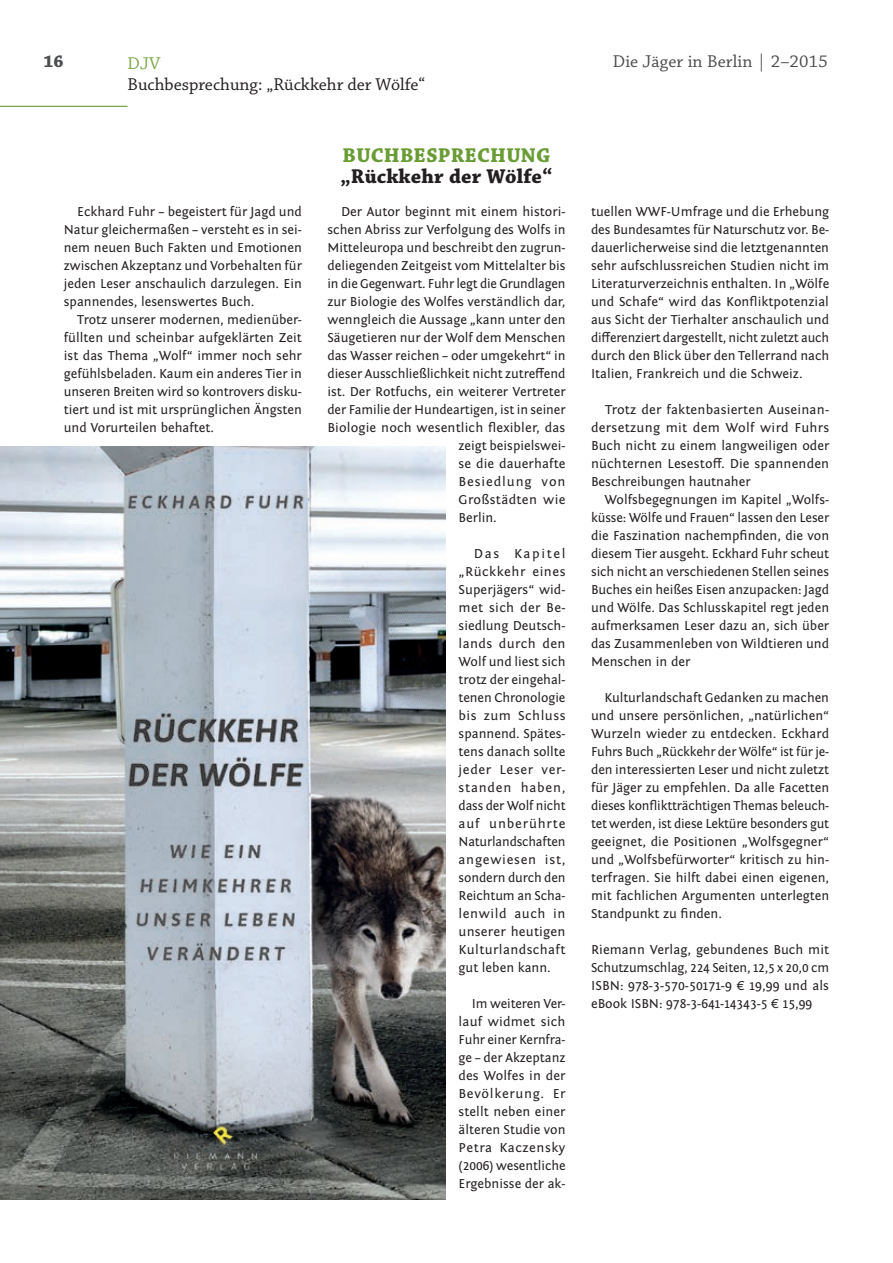
<style>
.page{position:relative;width:893px;height:1263px;background:#fff}
.page>*{position:absolute;margin:0;border:0;box-sizing:border-box;transform-origin:0 0}
.t1{font:700 21px "Chaparral Pro";letter-spacing:.01em;color:#231f20}
.t2{font:700 21px "Chaparral Pro";letter-spacing:.015em;color:#699c35}
.t3{font:18px "Chaparral Pro";color:#231f20}
.t4{font:18px "Chaparral Pro";letter-spacing:.01em;color:#4b4c4d}
.t5{font:18px "Chaparral Pro";color:#7da74a}
.t6{font:700 18px "Chaparral Pro";color:#4b4c4d}
.t7{font:13.5px/18px "Fontin Sans";color:#231f20;text-align:justify}
.t8{font:13.5px "Fontin Sans";letter-spacing:.025em;color:#231f20}
.t9{font:13.5px "Fontin Sans";letter-spacing:.065em;color:#231f20}
</style>
<div class="page">
<hr style="left:0;top:106px;width:128px;height:1px;background:#699c35">
<img style="left:0;top:447px;width:446px;height:752px">
<h2 class="t6" style="left:44px;top:51px;width:22px">16</h2>
<h2 class="t5" style="left:128px;top:53px;width:34px">DJV</h2>
<h2 class="t4" style="left:613px;top:52px;width:217px">Die Jäger in Berlin | 2–2015</h2>
<h2 class="t3" style="left:128px;top:75px;width:299px">Buchbesprechung: „Rückkehr der Wölfe“</h2>
<p class="t7" style="left:64px;top:203px;width:240px;text-indent:14px">Eckhard Fuhr – begeistert für Jagd und Natur gleichermaßen – versteht es in sei&shy;nem neuen Buch Fakten und Emotionen zwischen Akzeptanz und Vorbehalten für jeden Leser anschaulich darzulegen. Ein spannendes, lesenswertes Buch.</p>
<p class="t7" style="left:64px;top:311px;width:240px;text-indent:14px">Trotz unserer modernen, medienüber&shy;füllten und scheinbar aufgeklärten Zeit ist das Thema „Wolf“ immer noch sehr gefühlsbeladen. Kaum ein anderes Tier in unseren Breiten wird so kontrovers disku&shy;tiert und ist mit ursprünglichen Ängsten und Vorurteilen behaftet.</p>
<h1 class="t2" style="left:343px;top:143px;width:209px">BUCHBESPRECHUNG</h1>
<h1 class="t1" style="left:341px;top:164px;width:213px">„RÜCKKEHR DER WÖLFE“</h1>
<p class="t7" style="left:341px;top:203px;width:226px">Der Autor beginnt mit einem histori-</p>
<p class="t7" style="left:327px;top:221px;width:240px">schen Abriss zur Verfolgung des Wolfs in</p>
<p class="t7" style="left:327px;top:239px;width:240px">Mitteleuropa und beschreibt den zugrun-</p>
<p class="t7" style="left:327px;top:257px;width:240px">deliegenden Zeitgeist vom Mittelalter bis</p>
<p class="t7" style="left:327px;top:275px;width:239px">in die Gegenwart. Fuhr legt die Grundlagen</p>
<p class="t7" style="left:327px;top:293px;width:240px">zur Biologie des Wolfes verständlich dar,</p>
<p class="t7" style="left:327px;top:311px;width:240px">wenngleich die Aussage „kann unter den</p>
<p class="t7" style="left:327px;top:329px;width:240px">Säugetieren nur der Wolf dem Menschen</p>
<p class="t7" style="left:327px;top:347px;width:240px">das Wasser reichen – oder umgekehrt“ in</p>
<p class="t7" style="left:327px;top:365px;width:240px">dieser Ausschließlichkeit nicht zutreffend</p>
<p class="t7" style="left:327px;top:383px;width:240px">ist. Der Rotfuchs, ein weiterer Vertreter</p>
<p class="t7" style="left:327px;top:401px;width:240px">der Familie der Hundeartigen, ist in seiner</p>
<p class="t7" style="left:327px;top:419px;width:239px">Biologie noch wesentlich flexibler, das</p>
<p class="t7" style="left:459px;top:437px;width:108px">zeigt beispielswei-</p>
<p class="t7" style="left:459px;top:455px;width:109px">se die dauerhafte</p>
<p class="t9" style="left:459px;top:474px;width:108px">Besiedlung von</p>
<p class="t8" style="left:459px;top:492px;width:108px">Großstädten wie</p>
<p class="t7" style="left:459px;top:509px;width:40px">Berlin.</p>
<p class="t7" style="left:459px;top:545px;width:109px;text-indent:15px">Das Kapitel „Rückkehr eines Superjägers“ wid&shy;met sich der Be&shy;siedlung Deutsch&shy;lands durch den Wolf und liest sich trotz der eingehal&shy;tenen Chronologie bis zum Schluss spannend. Spätes&shy;tens danach sollte jeder Leser ver&shy;standen haben, dass der Wolf nicht auf unberührte Naturlandschaften angewiesen ist, sondern durch den Reichtum an Scha&shy;lenwild auch in unserer heutigen Kulturlandschaft gut leben kann.</p>
<p class="t7" style="left:459px;top:995px;width:108px;text-indent:13px">Im weiteren Ver&shy;lauf widmet sich Fuhr einer Kernfra&shy;ge – der Akzeptanz des Wolfes in der Bevölkerung. Er stellt neben einer älteren Studie von Petra Kaczensky (2006) wesentliche Ergebnisse der ak-</p>
<p class="t7" style="left:591px;top:203px;width:240px">tuellen WWF-Umfrage und die Erhebung des Bundesamtes für Naturschutz vor. Be&shy;dauerlicherweise sind die letztgenannten sehr aufschlussreichen Studien nicht im Literaturverzeichnis enthalten. In „Wölfe und Schafe“ wird das Konfliktpotenzial aus Sicht der Tierhalter anschaulich und differenziert dargestellt, nicht zuletzt auch durch den Blick über den Tellerrand nach Italien, Frankreich und die Schweiz.</p>
<p class="t7" style="left:591px;top:401px;width:240px;text-indent:14px">Trotz der faktenbasierten Auseinan&shy;dersetzung mit dem Wolf wird Fuhrs Buch nicht zu einem langweiligen oder nüchternen Lesestoff. Die spannenden Beschreibungen hautnaher</p>
<p class="t7" style="left:591px;top:491px;width:240px;text-indent:14px">Wolfsbegegnungen im Kapitel „Wolfs&shy;küsse: Wölfe und Frauen“ lassen den Leser die Faszination nachempfinden, die von diesem Tier ausgeht. Eckhard Fuhr scheut sich nicht an verschiedenen Stellen seines Buches ein heißes Eisen anzupacken: Jagd und Wölfe. Das Schlusskapitel regt jeden aufmerksamen Leser dazu an, sich über das Zusammenleben von Wildtieren und Menschen in der</p>
<p class="t7" style="left:591px;top:689px;width:240px;text-indent:13px">Kulturlandschaft Gedanken zu machen und unsere persönlichen, „natürlichen“ Wurzeln wieder zu entdecken. Eckhard Fuhrs Buch „Rückkehr der Wölfe“ ist für je&shy;den interessierten Leser und nicht zuletzt für Jäger zu empfehlen. Da alle Facetten dieses konfliktträchtigen Themas beleuch&shy;tet werden, ist diese Lektüre besonders gut geeignet, die Positionen „Wolfsgegner“ und „Wolfsbefürworter“ kritisch zu hin&shy;terfragen. Sie hilft dabei einen eigenen, mit fachlichen Argumenten unterlegten Standpunkt zu finden.</p>
<p class="t7" style="left:591px;top:941px;width:240px">Riemann Verlag, gebundenes Buch mit Schutzumschlag, 224 Seiten, 12,5 x 20,0 cm ISBN: 978-3-570-50171-9 € 19,99 und als eBook ISBN: 978-3-641-14343-5 € 15,99</p>
</div>
